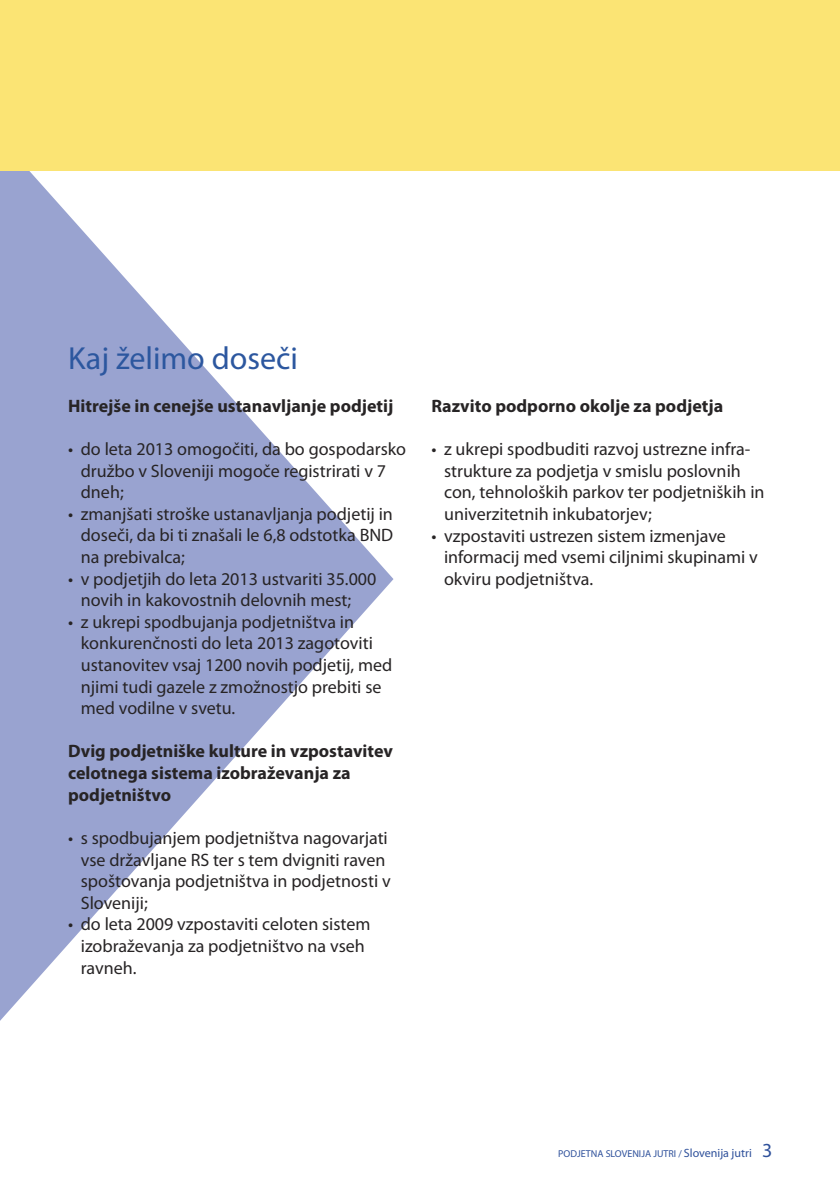
<style>
.page{position:relative;width:840px;height:1191px;background:#fff}
.page>*{position:absolute;margin:0;border:0;box-sizing:border-box;transform-origin:0 0}
.t1{font:32px "Myriad Pro";color:#2c579f}
.t2{font:18px/21.6px "Myriad Pro";color:#272425}
.t3{font:700 18px/21.6px "Myriad Pro";color:#272425}
.t4{font:10px "Myriad Pro";color:#2f519b}
.s1{font-size:12px}
.s2{font-size:20px}
</style>
<div class="page">
<svg style="left:0;top:170px;width:393px;height:850px;fill:#99a3d0"></svg>
<div style="left:0;top:0;width:839px;height:170px;background:#fbe474"></div>
<h1 class="t1" style="left:68px;top:340px;width:231px">Kaj želimo doseči</h1>
<p class="t3" style="left:68px;top:395px;width:326px">Hitrejše in cenejše ustanavljanje podjetij</p>
<p class="t2" style="left:81px;top:438px;width:326px;text-indent:-13px">• do leta 2013 omogočiti, da bo gospodarsko družbo v Sloveniji mogoče registrirati v 7 dneh;</p>
<p class="t2" style="left:81px;top:503px;width:314px;text-align:justify;text-indent:-13px">• zmanjšati stroške ustanavljanja podjetij in doseči, da bi ti znašali le 6,8 odstotka BND na prebivalca;</p>
<p class="t2" style="left:81px;top:568px;width:297px;text-indent:-13px">• v podjetjih do leta 2013 ustvariti 35.000 novih in kakovostnih delovnih mest;</p>
<p class="t2" style="left:81px;top:611px;width:313px;text-indent:-13px">• z ukrepi spodbujanja podjetništva in konkurenčnosti do leta 2013 zagotoviti ustanovitev vsaj 1200 novih podjetij, med njimi tudi gazele z zmožnostjo prebiti se med vodilne v svetu.</p>
<p class="t3" style="left:68px;top:741px;width:326px">Dvig podjetniške kulture in vzpostavitev celotnega sistema izobraževanja za podjetništvo</p>
<p class="t2" style="left:81px;top:827px;width:311px;text-indent:-13px">• s spodbujanjem podjetništva nagovarjati vse državljane RS ter s tem dvigniti raven spoštovanja podjetništva in podjetnosti v Sloveniji;</p>
<p class="t2" style="left:81px;top:914px;width:291px;text-indent:-13px">• do leta 2009 vzpostaviti celoten sistem izobraževanja za podjetništvo na vseh ravneh.</p>
<p class="t3" style="left:431px;top:395px;width:293px">Razvito podporno okolje za podjetja</p>
<p class="t2" style="left:444px;top:438px;width:322px;text-indent:-13px">• z ukrepi spodbuditi razvoj ustrezne infra&shy;strukture za podjetja v smislu poslovnih con, tehnoloških parkov ter podjetniških in univerzitetnih inkubatorjev;</p>
<p class="t2" style="left:444px;top:525px;width:315px;text-indent:-13px">• vzpostaviti ustrezen sistem izmenjave informacij med vsemi ciljnimi skupinami v okviru podjetništva.</p>
<p class="t4" style="left:558px;top:1148px;width:215px">PODJETNA SLOVENIJA JUTRI / <span class="s1">Slovenija jutri</span> <span class="s2">3</span></p>
</div>
